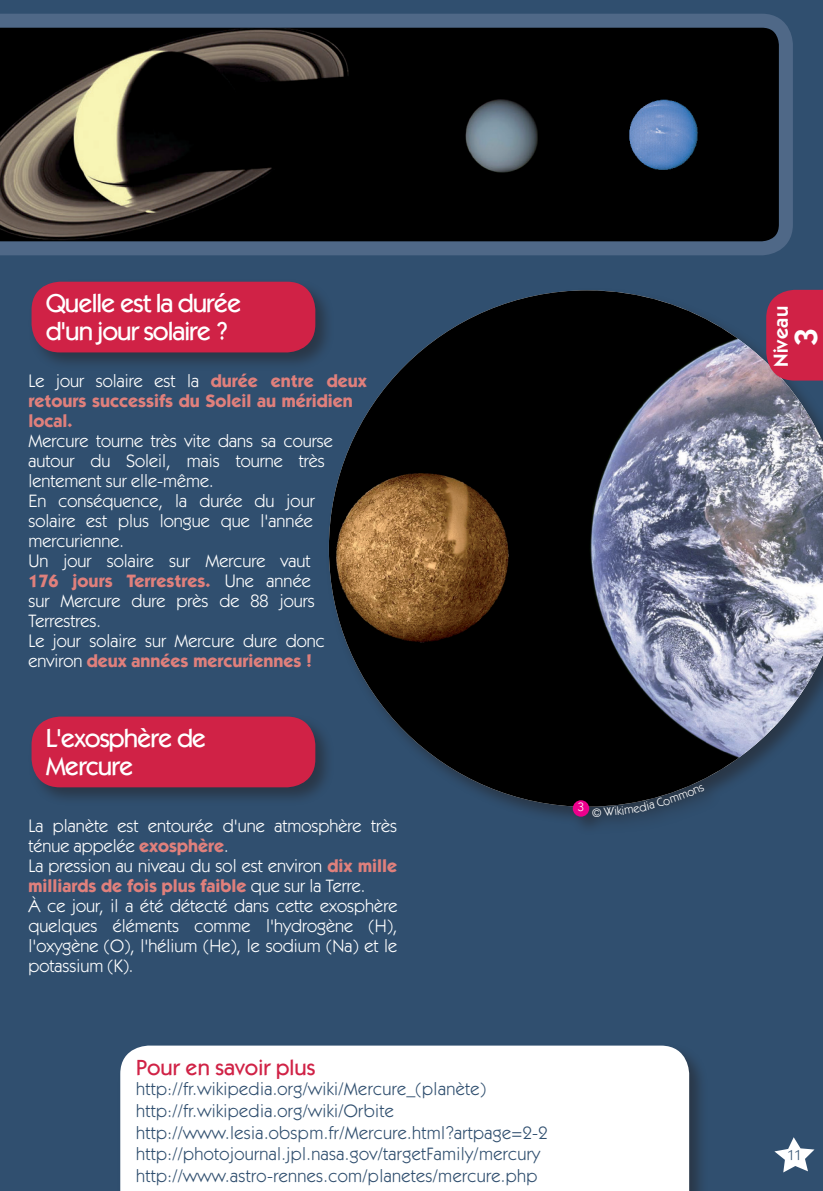
<style>
.page{position:relative;width:823px;height:1191px;background:#fff}
.page>*{position:absolute;margin:0;border:0;box-sizing:border-box;transform-origin:0 0}
.t1{font:600 32.2px "ITC Kabel Std";color:#fff}
.t2{font:500 26px/28.6px "ITC Kabel Std";letter-spacing:-.04em;color:#fff}
.t3{font:500 22px "ITC Kabel Std";color:#d02246}
.t4{font:600 20.2px "ITC Kabel Std";letter-spacing:.02em;color:#fff}
.t5{font:18px/20px "ITC Kabel Std";color:#fff}
.t6{font:18px/21.6px "ITC Kabel Std";letter-spacing:.02em;color:#304f6f}
.t7{font:700 18px/20px "ITC Kabel Std";color:#e0807c}
.t8{font:14px "ITC Kabel Std";color:#304f6f}
.s1{font-weight:400;color:#fff}
.s2{font-weight:700;color:#e0807c}
</style>
<div class="page">
<div style="left:0;top:0;width:822px;height:1191px;background:#304f6f"></div>
<div style="left:117px;top:1042px;width:591px;height:149px;background:#231f20;opacity:.5"></div>
<div style="left:120px;top:1045px;width:568px;height:146px;background:#fff"></div>
<img style="left:329px;top:290px;width:493px;height:516px">
<div style="left:572px;top:800px;width:17px;height:16px;background:#ec008c;border-radius:50%"></div>
<svg style="left:0;top:14px;width:792px;height:241px;background:#202326"></svg>
<svg style="left:765px;top:290px;width:57px;height:90px;background:#c7274a"></svg>
<svg style="left:774px;top:1137px;width:40px;height:35px"></svg>
<div style="left:28px;top:278px;width:306px;height:93px;background:#231f20;opacity:.5"></div>
<div style="left:32px;top:282px;width:283px;height:70px;background:#d02246;border-radius:28px"></div>
<div style="left:28px;top:713px;width:306px;height:93px;background:#231f20;opacity:.5"></div>
<div style="left:32px;top:716px;width:283px;height:71px;background:#d02246;border-radius:28px"></div>
<svg style="left:592px;top:784px;width:112px;height:33px"></svg>
<h2 class="t2" style="left:46px;top:288px;width:197px">Quelle est la durée d'un jour solaire ?</h2>
<p class="t7" style="left:28px;top:371px;width:340px"><span class="s1">Le jour solaire est la</span> durée entre deux retours successifs du Soleil au méridien local.</p>
<p class="t5" style="left:28px;top:431px;width:306px">Mercure tourne très vite dans sa course autour du Soleil, mais tourne très lentement sur elle-même.<br>En conséquence, la durée du jour solaire est plus longue que l'année mercurienne.<br>Un jour solaire sur Mercure vaut<br><span class="s2">176 jours Terrestres.</span> Une année sur Mercure dure près de 88 jours<br>Terrestres.<br>Le jour solaire sur Mercure dure donc environ <span class="s2">deux années mercuriennes !</span></p>
<h2 class="t2" style="left:46px;top:723px;width:162px">L'exosphère de<br>Mercure</h2>
<p class="t5" style="left:28px;top:815px;width:370px">La planète est entourée d'une atmosphère très ténue appelée <span class="s2">exosphère</span>.<br>La pression au niveau du sol est environ <span class="s2">dix mille milliards de fois plus faible</span> que sur la Terre.<br>À ce jour, il a été détecté dans cette exosphère quelques éléments comme l'hydrogène (H), l'oxygène (O), l'hélium (He), le sodium (Na) et le potassium (K).</p>
<p class="t3" style="left:136px;top:1054px;width:181px">Pour en savoir plus</p>
<p class="t6" style="left:136px;top:1078px;width:412px">http://fr.wikipedia.org/wiki/Mercure_(planète) http://fr.wikipedia.org/wiki/Orbite http://www.lesia.obspm.fr/Mercure.html?artpage=2-2 http://photojournal.jpl.nasa.gov/targetFamily/mercury http://www.astro-rennes.com/planetes/mercure.php</p>
<p class="t4" style="left:768px;top:367px;width:63px;rotate:-90deg">Niveau</p>
<h1 class="t1" style="left:786px;top:345px;width:19px;rotate:-90deg">3</h1>
<p class="t8" style="left:787px;top:1147px;width:15px">11</p>
</div>
